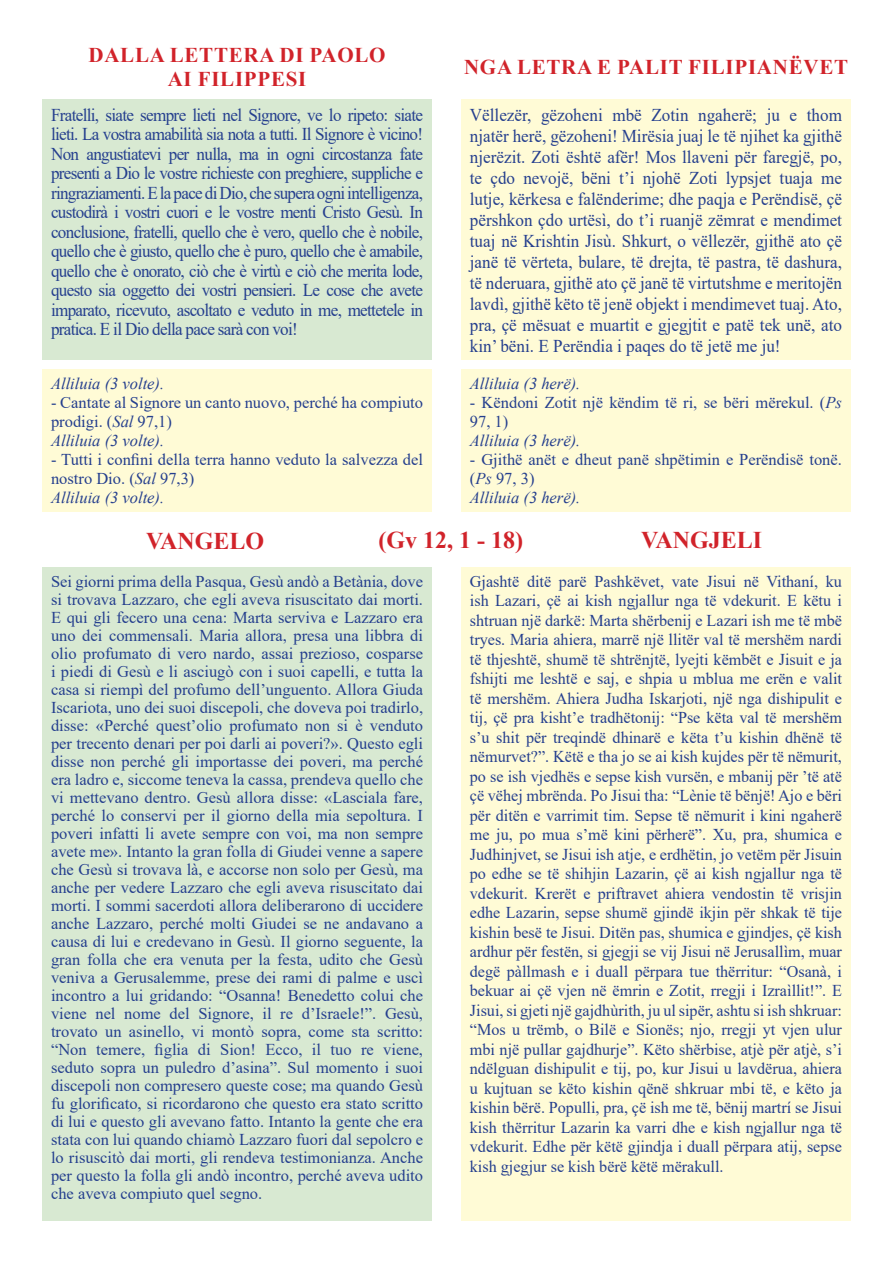
<style>
.page{position:relative;width:893px;height:1263px;background:#fff}
.page>*{position:absolute;margin:0;border:0;box-sizing:border-box;transform-origin:0 0}
.t1{font:700 24px "Times New Roman";color:#d1232a}
.t2{font:700 21px/24.2px "Times New Roman";letter-spacing:.035em;color:#d1232a;text-align:center}
.t3{font:18px/19.5px "Times New Roman";letter-spacing:-.02em;color:#253f8e;text-align:justify;scale:.95 1}
.t4{font:16.5px/18px "Times New Roman";color:#253f8e}
.t5{font:italic 16.5px "Times New Roman";color:#253f8e}
.s1{font-style:italic}
</style>
<div class="page">
<div style="left:43px;top:369px;width:389px;height:143px;background:#fffbd6"></div>
<div style="left:461px;top:369px;width:389px;height:143px;background:#fffbd6"></div>
<div style="left:43px;top:100px;width:389px;height:260px;background:#d8e9d2"></div>
<div style="left:461px;top:100px;width:389px;height:260px;background:#fffbd6"></div>
<div style="left:43px;top:567px;width:389px;height:653px;background:#d8e9d2"></div>
<div style="left:461px;top:567px;width:389px;height:653px;background:#fffbd6"></div>
<p class="t2" style="left:89px;top:42px;width:299px">DALLA LETTERA DI PAOLO<br>AI FILIPPESI</p>
<p class="t3" style="left:51px;top:104px;width:393px">Fratelli, siate sempre lieti nel Signore, ve lo ripeto: siate lieti. La vostra amabilità sia nota a tutti. Il Signore è vicino!<br>Non angustiatevi per nulla, ma in ogni circostanza fate presenti a Dio le vostre richieste con preghiere, suppliche e ringraziamenti. E la pace di Dio, che supera ogni intelligenza, custodirà i vostri cuori e le vostre menti Cristo Gesù. In conclusione, fratelli, quello che è vero, quello che è nobile, quello che è giusto, quello che è puro, quello che è amabile, quello che è onorato, ciò che è virtù e ciò che merita lode, questo sia oggetto dei vostri pensieri. Le cose che avete imparato, ricevuto, ascoltato e veduto in me, mettetele in pratica. E il Dio della pace sarà con voi!</p>
<p class="t3" style="left:470px;top:104px;width:393px;line-height:21px">Vëllezër, gёzoheni mbë Zotin ngaherë; ju e thom njatёr herё, gёzoheni! Mirёsia juaj le tё njihet ka gjithё njerёzit. Zoti ёshtё afёr! Mos llaveni pёr faregjё, po, te çdo nevojë, bёni t’i njohё Zoti lypsjet tuaja me lutje, kërkesa e falёnderime; dhe paqja e Perёndisё, çё pёrshkon çdo urtësì, do t’i ruanjë zёmrat e mendimet tuaj në Krishtin Jisù. Shkurt, o vёllezёr, gjithё ato çё janё të vёrteta, bulare, tё drejta, tё pastra, tё dashura, tё nderuara, gjithë ato çë janë tё virtutshme e meritojën lavdì, gjithë këto të jenë objekt i mendimevet tuaj. Ato, pra, çё mёsuat e muartit e gjegjtit e patё tek unё, ato kin’ bёni. E Perёndia i paqes do tё jetё me ju!</p>
<p class="t2" style="left:464px;top:54px;width:386px">NGA LETRA E PALIT FILIPIANËVET</p>
<p class="t5" style="left:51px;top:372px;width:115px">Alliluia (3 volte).</p>
<p class="t4" style="left:51px;top:393px;width:374px;line-height:18.9px">- Cantate al Signore un canto nuovo, perché ha compiuto prodigi. (<span class="s1">Sal</span> 97,1)<br><span class="s1">Alliluia (3 volte).</span></p>
<p class="t4" style="left:51px;top:450px;width:374px;line-height:19px">- Tutti i confini della terra hanno veduto la salvezza del nostro Dio. (<span class="s1">Sal</span> 97,3)<br><span class="s1">Alliluia (3 volte).</span></p>
<p class="t5" style="left:470px;top:372px;width:112px">Alliluia (3 herё).</p>
<p class="t4" style="left:470px;top:393px;width:374px;line-height:18.9px">- Kёndoni Zotit njё kёndim tё ri, se bёri mërekul. (<span class="s1">Ps<br></span>97, 1)</p>
<p class="t5" style="left:470px;top:429px;width:112px">Alliluia (3 herё).</p>
<p class="t4" style="left:470px;top:450px;width:374px;line-height:19px">- Gjithë anët e dheut panë shpëtimin e Perëndisë tonë. (<span class="s1">Ps</span> 97, 3)<br><span class="s1">Alliluia (3 herё).</span></p>
<h1 class="t1" style="left:146px;top:524px;width:120px">VANGELO</h1>
<h1 class="t1" style="left:378px;top:522px;width:146px">(Gv 12, 1 - 18)</h1>
<h1 class="t1" style="left:641px;top:522px;width:122px">VANGJELI</h1>
<p class="t4" style="left:51px;top:572px;width:374px;text-align:justify">Sei giorni prima della Pasqua, Gesù andò a Betània, dove si trovava Lazzaro, che egli aveva risuscitato dai morti.<br>E qui gli fecero una cena: Marta serviva e Lazzaro era uno dei commensali. Maria allora, presa una libbra di olio profumato di vero nardo, assai prezioso, cosparse i piedi di Gesù e li asciugò con i suoi capelli, e tutta la casa si riempì del profumo dell’unguento. Allora Giuda Iscariota, uno dei suoi discepoli, che doveva poi tradirlo, disse: «Perché quest’olio profumato non si è venduto per trecento denari per poi darli ai poveri?». Questo egli disse non perché gli importasse dei poveri, ma perché era ladro e, siccome teneva la cassa, prendeva quello che vi mettevano dentro. Gesù allora disse: «Lasciala fare, perché lo conservi per il giorno della mia sepoltura. I poveri infatti li avete sempre con voi, ma non sempre avete me». Intanto la gran folla di Giudei venne a sapere che Gesù si trovava là, e accorse non solo per Gesù, ma anche per vedere Lazzaro che egli aveva risuscitato dai morti. I sommi sacerdoti allora deliberarono di uccidere anche Lazzaro, perché molti Giudei se ne andavano a causa di lui e credevano in Gesù. Il giorno seguente, la gran folla che era venuta per la festa, udito che Gesù veniva a Gerusalemme, prese dei rami di palme e uscì incontro a lui gridando: “Osanna! Benedetto colui che viene nel nome del Signore, il re d’Israele!”. Gesù, trovato un asinello, vi montò sopra, come sta scritto: “Non temere, figlia di Sion! Ecco, il tuo re viene, seduto sopra un puledro d’asina”. Sul momento i suoi discepoli non compresero queste cose; ma quando Gesù fu glorificato, si ricordarono che questo era stato scritto di lui e questo gli avevano fatto. Intanto la gente che era stata con lui quando chiamò Lazzaro fuori dal sepolcro e lo risuscitò dai morti, gli rendeva testimonianza. Anche per questo la folla gli andò incontro, perché aveva udito che aveva compiuto quel segno.</p>
<p class="t4" style="left:470px;top:571px;width:374px;line-height:19.5px;text-align:justify">Gjashtë ditë parë Pashkëvet, vate Jisui në Vithaní, ku ish Lazari, çë ai kish ngjallur nga të vdekurit. E këtu i shtruan një darkë: Marta shërbenij e Lazari ish me të mbë tryes. Maria ahiera, marrë një llitër val të mershëm nardi të thjeshtë, shumë të shtrënjtë, lyejti këmbët e Jisuit e ja fshijti me leshtë e saj, e shpia u mblua me erën e valit të mershëm. Ahiera Judha Iskarjoti, një nga dishipulit e tij, çë pra kisht’e tradhëtonij: “Pse këta val të mershëm s’u shit për treqindë dhinarë e këta t’u kishin dhënë të nëmurvet?”. Këtë e tha jo se ai kish kujdes për të nëmurit, po se ish vjedhës e sepse kish vursën, e mbanij për ’të atë çë vëhej mbrënda. Po Jisui tha: “Lènie të bënjë! Ajo e bëri për ditën e varrimit tim. Sepse të nëmurit i kini ngaherë me ju, po mua s’më kini përherë”. Xu, pra, shumica e Judhinjvet, se Jisui ish atje, e erdhëtin, jo vetëm për Jisuin po edhe se të shihjin Lazarin, çë ai kish ngjallur nga të vdekurit. Krerët e priftravet ahiera vendostin të vrisjin edhe Lazarin, sepse shumë gjindë ikjin për shkak të tije kishin besë te Jisui. Ditën pas, shumica e gjindjes, çë kish ardhur për festën, si gjegji se vij Jisui në Jerusallìm, muar degë pàllmash e i duall përpara tue thërritur: “Osanà, i bekuar ai çë vjen në ëmrin e Zotit, rregji i Izraìllit!”. E Jisui, si gjeti një gajdhùrith, ju ul sipër, ashtu si ish shkruar: “Mos u trëmb, o Bilë e Sionës; njo, rregji yt vjen ulur mbi një pullar gajdhurje”. Këto shërbise, atjè për atjè, s’i ndëlguan dishipulit e tij, po, kur Jisui u lavdërua, ahiera u kujtuan se këto kishin qënë shkruar mbi të, e këto ja kishin bërë. Populli, pra, çë ish me të, bënij martrí se Jisui kish thërritur Lazarin ka varri dhe e kish ngjallur nga të vdekurit. Edhe për këtë gjindja i duall përpara atij, sepse kish gjegjur se kish bërë këtë mërakull.</p>
</div>
